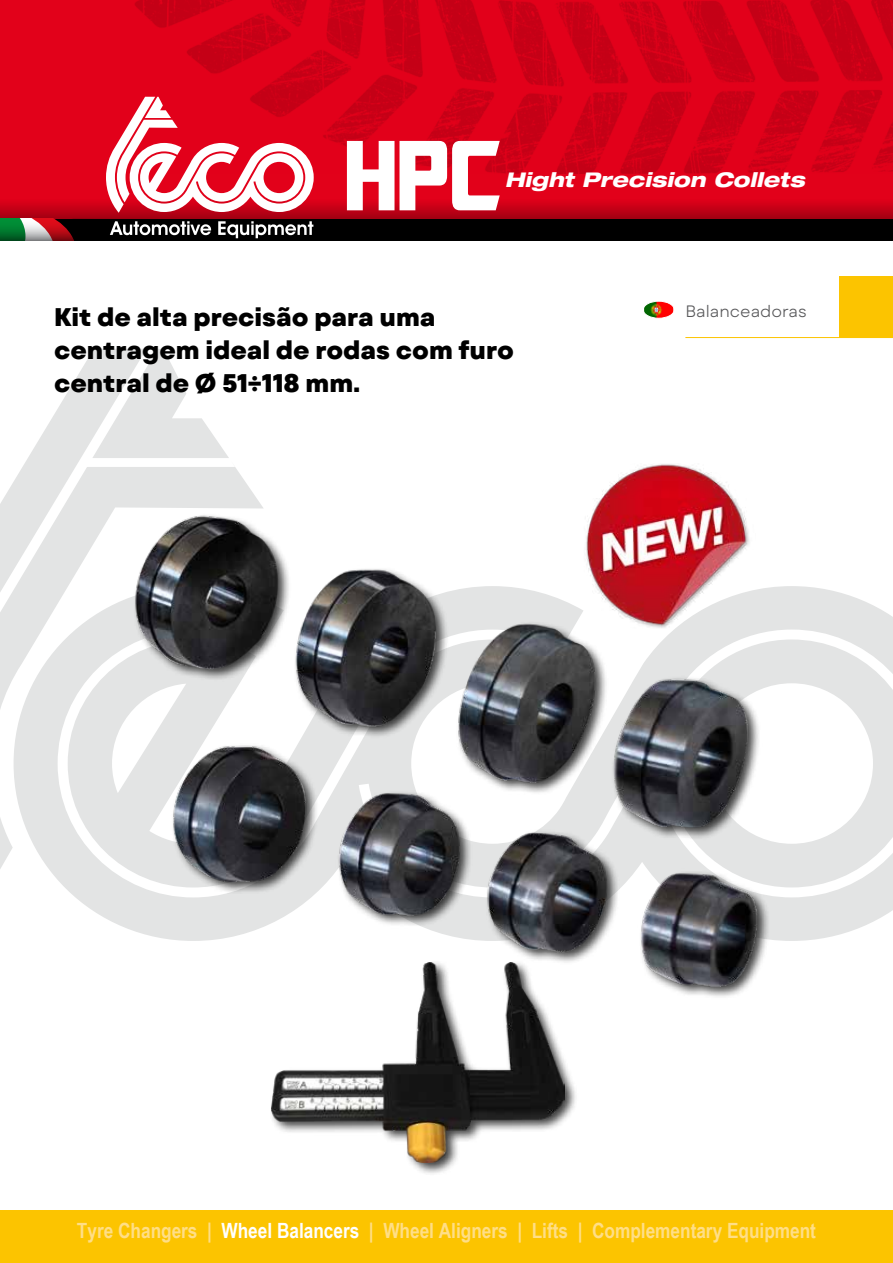
<style>
.page{position:relative;width:893px;height:1263px;background:#fff}
.page>*{position:absolute;margin:0;border:0;box-sizing:border-box;transform-origin:0 0}
.t1{font:101.55px "Cybertron Condensed";color:#fff}
.t2{font:800 25.5px/33px "Mont Blanc";color:#000}
.t3{font:700 21px "Arial Narrow";color:#ffde87}
.t4{font:italic 800 expanded 20.25px "Helvetica Neue LT Std";color:#fff}
.t5{font:300 16.5px "Mont Blanc";color:#58585a}
.s1{color:#fff}
</style>
<div class="page">
<svg style="left:0;top:349px;width:247px;height:520px;fill:#e3e4e4"></svg>
<div style="left:0;top:0;width:893px;height:199px;background:#e2011a"></div>
<svg style="left:0;top:199px;width:893px;height:20px"></svg>
<div style="left:0;top:219px;width:893px;height:21px;background:#000"></div>
<img style="left:120px;top:0;width:773px;height:173px">
<svg style="left:106px;top:97px;width:208px;height:116px"></svg>
<svg style="left:0;top:219px;width:313px;height:21px"></svg>
<div style="left:0;top:1210px;width:893px;height:53px;background:#fcc400"></div>
<div style="left:840px;top:276px;width:53px;height:62px;background:#fcc400"></div>
<img style="left:38px;top:485px;width:855px;height:512px">
<img style="left:272px;top:962px;width:293px;height:201px">
<img style="left:576px;top:464px;width:180px;height:167px">
<hr style="left:685px;top:337px;width:208px;height:1px;background:#fcc400">
<img style="left:645px;top:301px;width:28px;height:16px">
<div style="left:643px;top:301px;width:32px;height:18px;border:1px solid #fff;border-radius:50%"></div>
<h1 class="t1" style="left:347px;top:111px;width:159px">HPC</h1>
<p class="t4" style="left:505px;top:167px;width:302px">Hight Precision Collets</p>
<p class="t2" style="left:54px;top:301px;width:461px">Kit de alta precisão para uma centragem ideal de rodas com furo central de Ø 51÷118 mm.</p>
<p class="t5" style="left:685px;top:301px;width:123px">Balanceadoras</p>
<p class="t3" style="left:77px;top:1215px;width:740px">Tyre Changers | <span class="s1">Wheel Balancers</span> | Wheel Aligners | Lifts | Complementary Equipment</p>
</div>
